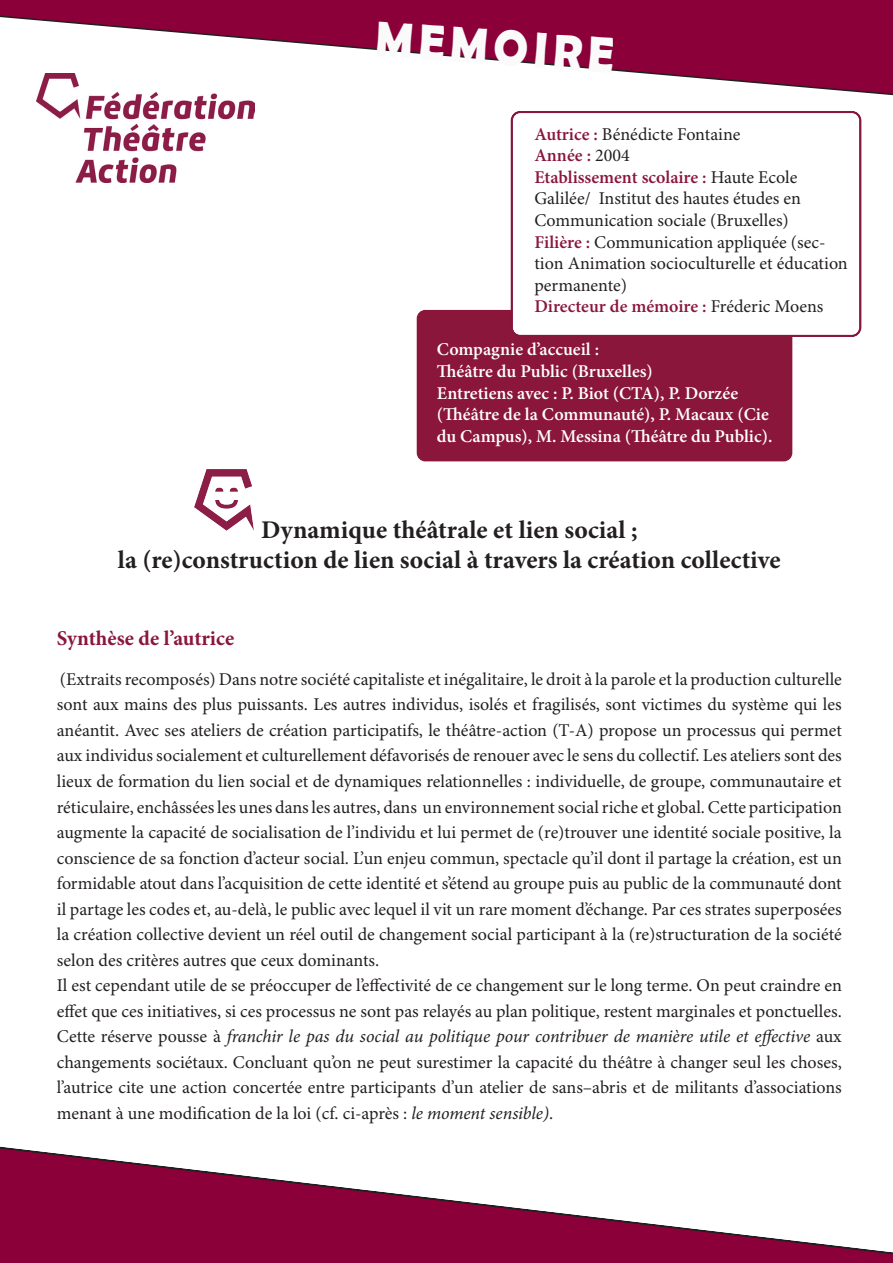
<style>
.page{position:relative;width:893px;height:1263px;background:#fff}
.page>*{position:absolute;margin:0;border:0;box-sizing:border-box;transform-origin:0 0}
.t1{font:700 50.4px "Berlin Sans FB Demi";color:#fafafa;scale:.92 1}
.t2{font:700 25.5px "Minion Pro";color:#231f20}
.t3{font:700 21px "Minion Pro";color:#8a163c}
.t4{font:18px/25.5px "Minion Pro";color:#231f20}
.t5{font:600 18px/21.6px "Minion Pro";color:#fff}
.t6{font:600 18px "Minion Pro";color:#8a163b}
.s1{font-weight:600;color:#8a163b}
.s2{font-weight:400;color:#231f20}
.s3{font-style:italic}
</style>
<div class="page">
<div style="left:417px;top:310px;width:375px;height:151px;background:#8a163b;border-radius:9px"></div>
<svg style="left:0;top:0;width:893px;height:96px"></svg>
<div style="left:512px;top:112px;width:348px;height:224px;background:#fff;border-radius:9px"></div>
<div style="left:512px;top:112px;width:348px;height:224px;border:1px solid #8a163b;border-radius:8px"></div>
<img style="left:195px;top:470px;width:58px;height:60px">
<img style="left:37px;top:73px;width:217px;height:109px">
<svg style="left:0;top:1146px;width:893px;height:117px"></svg>
<p class="t1" style="left:378px;top:10px;width:261px;rotate:4deg">MEMOIRE</p>
<p class="t4" style="left:534px;top:122px;width:208px"><span class="s1">Autrice :</span> Bénédicte Fontaine</p>
<p class="t6" style="left:534px;top:143px;width:97px">Année : <span class="s2">2004</span></p>
<p class="t4" style="left:534px;top:167px;width:268px;line-height:21.6px"><span class="s1">Etablissement scolaire :</span> Haute Ecole<br>Galilée/ Institut des hautes études en<br>Communication sociale (Bruxelles)</p>
<p class="t4" style="left:534px;top:232px;width:315px;line-height:21.6px"><span class="s1">Filière :</span> Communication appliquée (sec&shy;tion Animation socioculturelle et éducation permanente)</p>
<p class="t6" style="left:534px;top:294px;width:291px">Directeur de mémoire : <span class="s2">Fréderic Moens</span></p>
<p class="t5" style="left:437px;top:339px;width:164px">Compagnie d’accueil :</p>
<p class="t5" style="left:437px;top:360px;width:217px">Théâtre du Public (Bruxelles)</p>
<p class="t5" style="left:437px;top:382px;width:337px">Entretiens avec : P. Biot (CTA), P. Dorzée (Théâtre de la Communauté), P. Macaux (Cie du Campus), M. Messina (Théâtre du Public).</p>
<p class="t2" style="left:261px;top:511px;width:378px">Dynamique théâtrale et lien social ;</p>
<p class="t2" style="left:118px;top:542px;width:664px">la (re)construction de lien social à travers la création collective</p>
<p class="t3" style="left:57px;top:624px;width:179px">Synthèse de l’autrice</p>
<p class="t4" style="left:57px;top:667px;width:787px;text-align:justify">(Extraits recomposés) Dans notre société capitaliste et inégalitaire, le droit à la parole et la production culturelle sont aux mains des plus puissants. Les autres individus, isolés et fragilisés, sont victimes du système qui les anéantit. Avec ses ateliers de création participatifs, le théâtre-action (T-A) propose un processus qui permet aux individus socialement et culturellement défavorisés de renouer avec le sens du collectif. Les ateliers sont des lieux de formation du lien social et de dynamiques relationnelles : individuelle, de groupe, communautaire et réticulaire, enchâssées les unes dans les autres, dans un environnement social riche et global. Cette participation augmente la capacité de socialisation de l’individu et lui permet de (re)trouver une identité sociale positive, la conscience de sa fonction d’acteur social. L’un enjeu commun, spectacle qu’il dont il partage la création, est un formidable atout dans l’acquisition de cette identité et s’étend au groupe puis au public de la communauté dont il partage les codes et, au-delà, le public avec lequel il vit un rare moment d’échange. Par ces strates superposées la création collective devient un réel outil de changement social participant à la (re)structuration de la société selon des critères autres que ceux dominants.</p>
<p class="t4" style="left:57px;top:973px;width:787px;text-align:justify">Il est cependant utile de se préoccuper de l’effectivité de ce changement sur le long terme. On peut craindre en effet que ces initiatives, si ces processus ne sont pas relayés au plan politique, restent marginales et ponctuelles.<br>Cette réserve pousse à <span class="s3">franchir le pas du social au politique pour contribuer de manière utile et effective</span> aux changements sociétaux. Concluant qu’on ne peut surestimer la capacité du théâtre à changer seul les choses, l’autrice cite une action concertée entre participants d’un atelier de sans–abris et de militants d’associations menant à une modification de la loi (cf. ci-après : <span class="s3">le moment sensible)</span>.</p>
</div>
